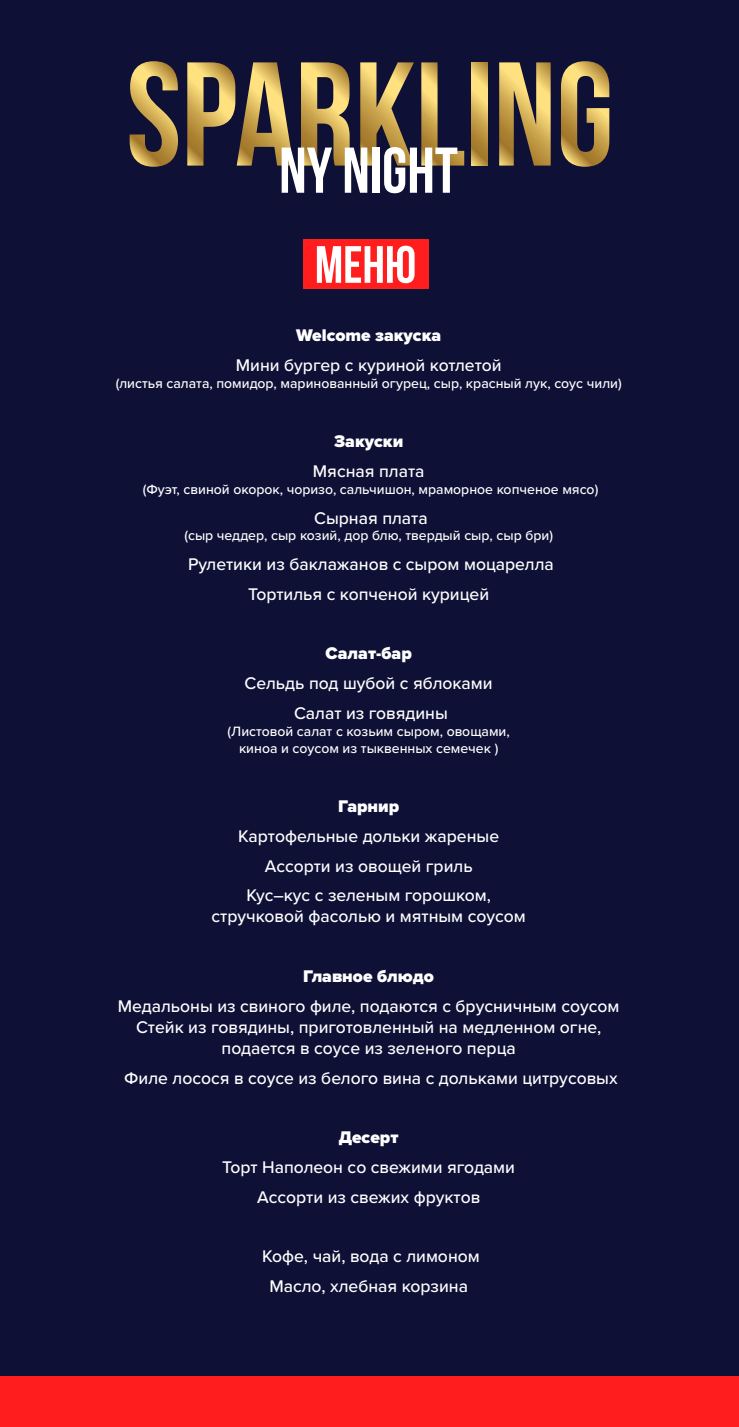
<style>
.page{position:relative;width:739px;height:1427px;background:#fff}
.page>*{position:absolute;margin:0;border:0;box-sizing:border-box;transform-origin:0 0}
.t1{font:700 52.32px "Bebas Neue";color:#fff}
.t2{font:500 17.5px/29.8px "Proxima Nova";color:#fff;text-align:center}
.t3{font:900 17.5px "Proxima Nova";color:#fff}
.t4{font:500 14px/16.8px "Proxima Nova";color:#fff;text-align:center}
</style>
<div class="page">
<div style="left:0;top:0;width:738px;height:1376px;background:#0e1036"></div>
<div style="left:302px;top:240px;width:126px;height:49px;background:#ff1d1d"></div>
<div style="left:0;top:1376px;width:738px;height:50px;background:#ff1d1d"></div>
<svg style="left:130px;top:61px;width:48px;height:106px;background:#7f6a48"></svg>
<svg style="left:471px;top:62px;width:16px;height:103px;background:#d2ae57"></svg>
<svg style="left:499px;top:62px;width:51px;height:103px;background:#a48a51"></svg>
<svg style="left:560px;top:61px;width:49px;height:106px;background:#8c754a"></svg>
<svg style="left:187px;top:62px;width:277px;height:131px;background:#786b5b"></svg>
<h1 class="t1" style="left:315px;top:236px;width:103px">Меню</h1>
<p class="t3" style="left:296px;top:322px;width:146px">Welcome закуска</p>
<p class="t2" style="left:236px;top:349px;width:267px">Мини бургер с куриной котлетой</p>
<p class="t4" style="left:116px;top:374px;width:507px">(листья салата, помидор, маринованный огурец, сыр, красный лук, соус чили)</p>
<p class="t3" style="left:334px;top:428px;width:71px">Закуски</p>
<p class="t2" style="left:313px;top:455px;width:113px">Мясная плата</p>
<p class="t4" style="left:143px;top:480px;width:457px">(Фуэт, свиной окорок, чоризо, сальчишон, мраморное копченое мясо)</p>
<p class="t2" style="left:314px;top:502px;width:115px">Сырная плата</p>
<p class="t4" style="left:184px;top:526px;width:370px">(сыр чеддер, сыр козий, дор блю, твердый сыр, сыр бри)</p>
<p class="t2" style="left:188px;top:548px;width:367px">Рулетики из баклажанов с сыром моцарелла<br>Тортилья с копченой курицей</p>
<p class="t3" style="left:325px;top:640px;width:88px">Салат-бар</p>
<p class="t2" style="left:244px;top:667px;width:249px">Сельдь под шубой с яблоками<br>Салат из говядины</p>
<p class="t4" style="left:227px;top:722px;width:283px">(Листовой салат с козьим сыром, овощами, киноа и соусом из тыквенных семечек )</p>
<p class="t3" style="left:338px;top:793px;width:63px">Гарнир</p>
<p class="t2" style="left:238px;top:820px;width:262px">Картофельные дольки жареные<br>Ассорти из овощей гриль<br>Кус–кус с зеленым горошком,</p>
<p class="t2" style="left:211px;top:901px;width:316px">стручковой фасолью и мятным соусом</p>
<p class="t3" style="left:303px;top:962px;width:132px">Главное блюдо</p>
<p class="t2" style="left:118px;top:994px;width:503px;line-height:21px">Медальоны из свиного филе, подаются с брусничным соусом<br>Стейк из говядины, приготовленный на медленном огне, подается в соусе из зеленого перца</p>
<p class="t2" style="left:124px;top:1062px;width:494px">Филе лосося в соусе из белого вина с дольками цитрусовых</p>
<p class="t3" style="left:338px;top:1123px;width:61px">Десерт</p>
<p class="t2" style="left:222px;top:1151px;width:294px">Торт Наполеон со свежими ягодами<br>Ассорти из свежих фруктов</p>
<p class="t2" style="left:262px;top:1240px;width:219px">Кофе, чай, вода с лимоном<br>Масло, хлебная корзина</p>
</div>
